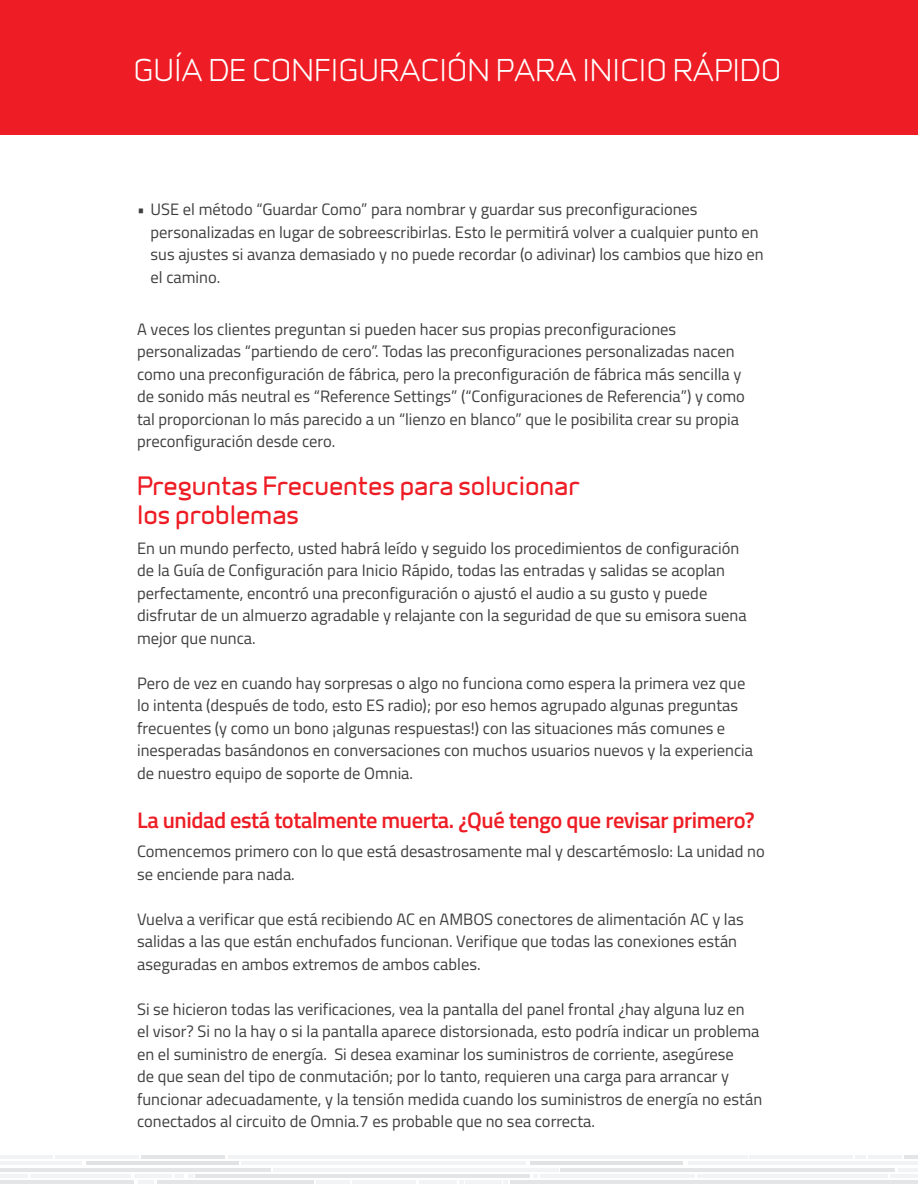
<style>
.page{position:relative;width:918px;height:1188px;background:#fff}
.page>*{position:absolute;margin:0;border:0;box-sizing:border-box;transform-origin:0 0}
.t1{font:28.5px "Infinity T M Regular";color:#fff}
.Heading_1{font:24px "Infinity T B Regular";color:#ee1c24}
.Heading_2{font:600 22.5px "Titillium Web";letter-spacing:-.02em;color:#ee1c24}
.t2{font:16.5px/22.5px "Titillium Web";color:#3e3e3f}
</style>
<div class="page">
<div style="left:0;top:0;width:918px;height:135px;background:#ee1c24"></div>
<hr style="left:228px;top:1155px;width:520px;height:3px;background:#f2f3f4">
<hr style="left:0;top:1168px;width:271px;height:3px;background:#e4e5e7">
<hr style="left:560px;top:1168px;width:335px;height:3px;background:#e4e5e7">
<hr style="left:196px;top:1174px;width:334px;height:4px;background:#e4e5e7">
<hr style="left:87px;top:1161px;width:152px;height:4px;background:#e1e2e4">
<hr style="left:530px;top:1161px;width:152px;height:4px;background:#e1e2e4">
<hr style="left:0;top:1161px;width:82px;height:4px;background:#f2f3f4">
<hr style="left:241px;top:1161px;width:285px;height:4px;background:#f2f3f4">
<hr style="left:688px;top:1161px;width:230px;height:4px;background:#f2f3f4">
<hr style="left:353px;top:1181px;width:63px;height:3px;background:#f2f3f4">
<hr style="left:157px;top:1181px;width:157px;height:3px;background:#e4e5e7">
<hr style="left:141px;top:1155px;width:84px;height:3px;background:#e4e5e7">
<hr style="left:55px;top:1155px;width:84px;height:3px;background:#f2f3f4">
<hr style="left:0;top:1181px;width:134px;height:3px;background:#e4e5e7">
<hr style="left:821px;top:1181px;width:97px;height:3px;background:#e4e5e7">
<hr style="left:750px;top:1155px;width:103px;height:3px;background:#f2f3f4">
<svg style="left:855px;top:1155px;width:11px;height:3px"></svg>
<hr style="left:869px;top:1155px;width:33px;height:3px;background:#f2f3f4">
<hr style="left:904px;top:1155px;width:14px;height:3px;background:#e4e5e7">
<hr style="left:419px;top:1181px;width:38px;height:3px;background:#f2f3f4">
<hr style="left:465px;top:1181px;width:36px;height:3px;background:#f2f3f4">
<hr style="left:317px;top:1181px;width:33px;height:3px;background:#f2f3f4">
<hr style="left:139px;top:1181px;width:15px;height:3px;background:#f2f3f4">
<hr style="left:134px;top:1174px;width:37px;height:4px;background:#f2f3f4">
<hr style="left:31px;top:1174px;width:100px;height:4px;background:#f2f3f4">
<hr style="left:891px;top:1174px;width:27px;height:4px;background:#f2f3f4">
<hr style="left:898px;top:1168px;width:20px;height:3px;background:#f2f3f4">
<hr style="left:0;top:1155px;width:53px;height:3px;background:#f2f3f4">
<hr style="left:0;top:1174px;width:28px;height:4px;background:#f2f3f4">
<svg style="left:175px;top:1174px;width:18px;height:4px"></svg>
<svg style="left:459px;top:1181px;width:4px;height:3px"></svg>
<svg style="left:504px;top:1181px;width:4px;height:3px"></svg>
<svg style="left:533px;top:1174px;width:4px;height:4px"></svg>
<hr style="left:273px;top:1168px;width:286px;height:3px;background:#f2f3f4">
<hr style="left:540px;top:1174px;width:154px;height:4px;background:#f2f3f4">
<hr style="left:697px;top:1174px;width:191px;height:4px;background:#f2f3f4">
<hr style="left:510px;top:1181px;width:335px;height:3px;background:#e4e5e7">
<h1 class="t1" style="left:133px;top:50px;width:650px">GUÍA DE CONFIGURACIÓN PARA INICIO RÁPIDO</h1>
<p class="t2" style="left:151px;top:197px;width:615px;text-indent:-14px">• USE el método “Guardar Como” para nombrar y guardar sus preconfiguraciones personalizadas en lugar de sobreescribirlas. Esto le permitirá volver a cualquier punto en sus ajustes si avanza demasiado y no puede recordar (o adivinar) los cambios que hizo en el camino.</p>
<p class="t2" style="left:137px;top:317px;width:609px">A veces los clientes preguntan si pueden hacer sus propias preconfiguraciones personalizadas “partiendo de cero”. Todas las preconfiguraciones personalizadas nacen como una preconfiguración de fábrica, pero la preconfiguración de fábrica más sencilla y de sonido más neutral es “Reference Settings” (“Configuraciones de Referencia”) y como tal proporcionan lo más parecido a un “lienzo en blanco” que le posibilita crear su propia preconfiguración desde cero.</p>
<p class="Heading_1" style="left:137px;top:468px;width:444px">Preguntas Frecuentes para solucionar</p>
<p class="Heading_1" style="left:137px;top:497px;width:163px">los problemas</p>
<p class="t2" style="left:137px;top:536px;width:611px">En un mundo perfecto, usted habrá leído y seguido los procedimientos de configuración de la Guía de Configuración para Inicio Rápido, todas las entradas y salidas se acoplan perfectamente, encontró una preconfiguración o ajustó el audio a su gusto y puede disfrutar de un almuerzo agradable y relajante con la seguridad de que su emisora suena mejor que nunca.</p>
<p class="t2" style="left:137px;top:671px;width:618px">Pero de vez en cuando hay sorpresas o algo no funciona como espera la primera vez que lo intenta (después de todo, esto ES radio); por eso hemos agrupado algunas preguntas frecuentes (y como un bono ¡algunas respuestas!) con las situaciones más comunes e inesperadas basándonos en conversaciones con muchos usuarios nuevos y la experiencia de nuestro equipo de soporte de Omnia.</p>
<p class="Heading_2" style="left:137px;top:803px;width:619px">La unidad está totalmente muerta. ¿Qué tengo que revisar primero?</p>
<p class="t2" style="left:137px;top:839px;width:629px">Comencemos primero con lo que está desastrosamente mal y descartémoslo: La unidad no se enciende para nada.</p>
<p class="t2" style="left:137px;top:907px;width:608px">Vuelva a verificar que está recibiendo AC en AMBOS conectores de alimentación AC y las salidas a las que están enchufados funcionan. Verifique que todas las conexiones están aseguradas en ambos extremos de ambos cables.</p>
<p class="t2" style="left:137px;top:997px;width:627px">Si se hicieron todas las verificaciones, vea la pantalla del panel frontal ¿hay alguna luz en<br>el visor? Si no la hay o si la pantalla aparece distorsionada, esto podría indicar un problema en el suministro de energía. Si desea examinar los suministros de corriente, asegúrese<br>de que sean del tipo de conmutación; por lo tanto, requieren una carga para arrancar y funcionar adecuadamente, y la tensión medida cuando los suministros de energía no están conectados al circuito de Omnia.7 es probable que no sea correcta.</p>
</div>
